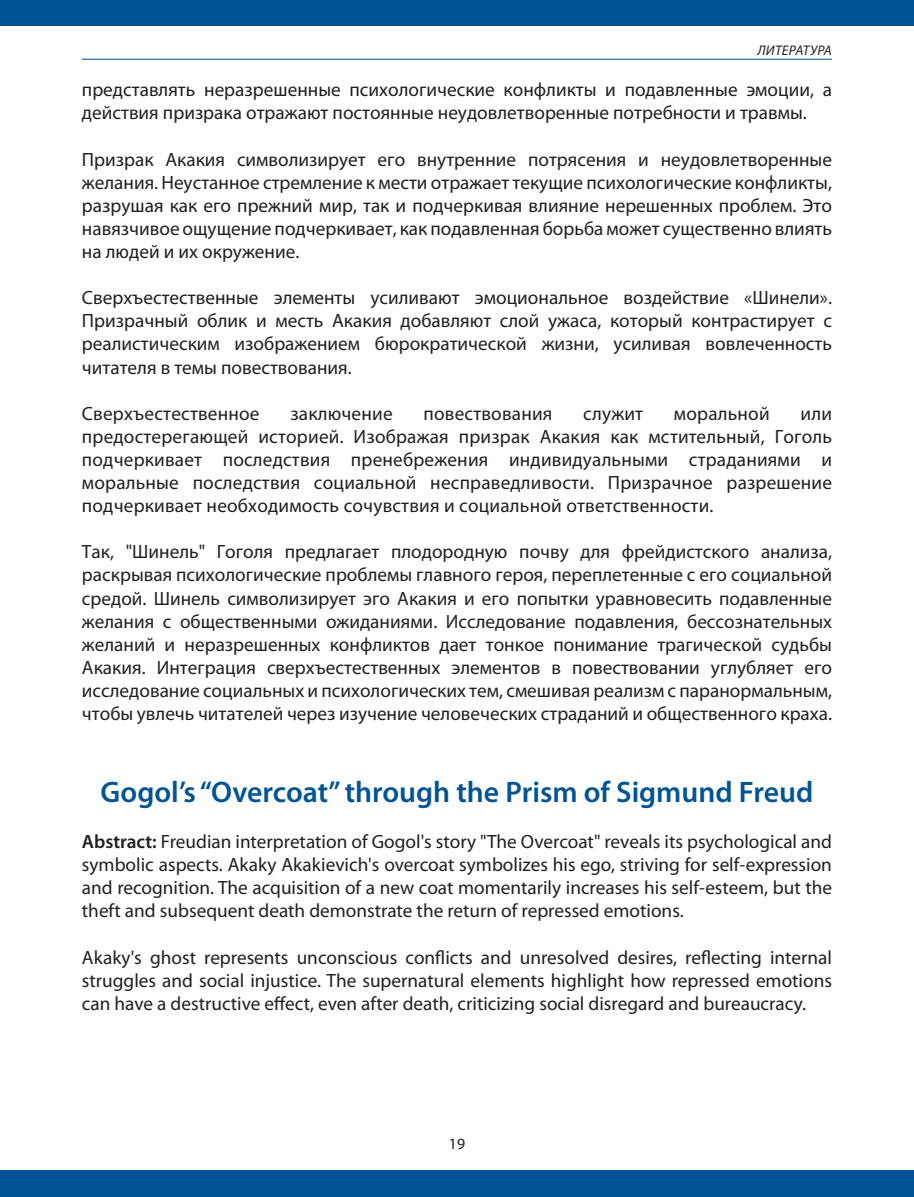
<style>
.page{position:relative;width:914px;height:1197px;background:#fff}
.page>*{position:absolute;margin:0;border:0;box-sizing:border-box;transform-origin:0 0}
.t1{font:600 29.75px "Myriad Pro";color:#005495}
.t2{font:19.25px/23.1px "Myriad Pro";color:#231f20;text-align:justify}
.t3{font:15.75px "Myriad Pro";color:#231f20}
.t4{font:italic 14px "Myriad Pro";letter-spacing:.02em;color:#231f20}
.s1{font-weight:600}
</style>
<div class="page">
<hr style="left:82px;top:59px;width:750px;height:1px;background:#005495">
<div style="left:0;top:1171px;width:914px;height:26px;background:#005495"></div>
<div style="left:0;top:0;width:914px;height:26px;background:#005495"></div>
<p class="t4" style="left:757px;top:42px;width:76px">ЛИТЕРАТУРА</p>
<p class="t2" style="left:82px;top:78px;width:751px">представлять неразрешенные психологические конфликты и подавленные эмоции, а действия призрака отражают постоянные неудовлетворенные потребности и травмы.</p>
<p class="t2" style="left:82px;top:147px;width:751px">Призрак Акакия символизирует его внутренние потрясения и неудовлетворенные желания. Неустанное стремление к мести отражает текущие психологические конфликты, разрушая как его прежний мир, так и подчеркивая влияние нерешенных проблем. Это навязчивое ощущение подчеркивает, как подавленная борьба может существенно влиять на людей и их окружение.</p>
<p class="t2" style="left:82px;top:286px;width:751px">Сверхъестественные элементы усиливают эмоциональное воздействие «Шинели».<br>Призрачный облик и месть Акакия добавляют слой ужаса, который контрастирует с реалистическим изображением бюрократической жизни, усиливая вовлеченность читателя в темы повествования.</p>
<p class="t2" style="left:82px;top:401px;width:179px">Сверхъестественное</p>
<p class="t2" style="left:290px;top:401px;width:104px">заключение</p>
<p class="t2" style="left:423px;top:401px;width:130px">повествования</p>
<p class="t2" style="left:583px;top:401px;width:61px">служит</p>
<p class="t2" style="left:674px;top:401px;width:97px">моральной</p>
<p class="t2" style="left:82px;top:401px;width:751px;text-indent:718px">или предостерегающей историей. Изображая призрак Акакия как мстительный, Гоголь подчеркивает последствия пренебрежения индивидуальными страданиями и моральные последствия социальной несправедливости. Призрачное разрешение подчеркивает необходимость сочувствия и социальной ответственности.</p>
<p class="t2" style="left:82px;top:540px;width:751px">Так, "Шинель" Гоголя предлагает плодородную почву для фрейдистского анализа, раскрывая психологические проблемы главного героя, переплетенные с его социальной средой. Шинель символизирует эго Акакия и его попытки уравновесить подавленные желания с общественными ожиданиями. Исследование подавления, бессознательных желаний и неразрешенных конфликтов дает тонкое понимание трагической судьбы Акакия. Интеграция сверхъестественных элементов в повествовании углубляет его исследование социальных и психологических тем, смешивая реализм с паранормальным, чтобы увлечь читателей через изучение человеческих страданий и общественного краха.</p>
<p class="t1" style="left:101px;top:773px;width:714px">Gogol’s “Overcoat” through the Prism of Sigmund Freud</p>
<p class="t2" style="left:82px;top:830px;width:751px"><span class="s1">Abstract:</span> Freudian interpretation of Gogol's story "The Overcoat" reveals its psychological and symbolic aspects. Akaky Akakievich's overcoat symbolizes his ego, striving for self-expression and recognition. The acquisition of a new coat momentarily increases his self-esteem, but the theft and subsequent death demonstrate the return of repressed emotions.</p>
<p class="t2" style="left:82px;top:945px;width:751px">Akaky's ghost represents unconscious conflicts and unresolved desires, reflecting internal struggles and social injustice. The supernatural elements highlight how repressed emotions can have a destructive effect, even after death, criticizing social disregard and bureaucracy.</p>
<p class="t3" style="left:449px;top:1134px;width:18px">19</p>
</div>
